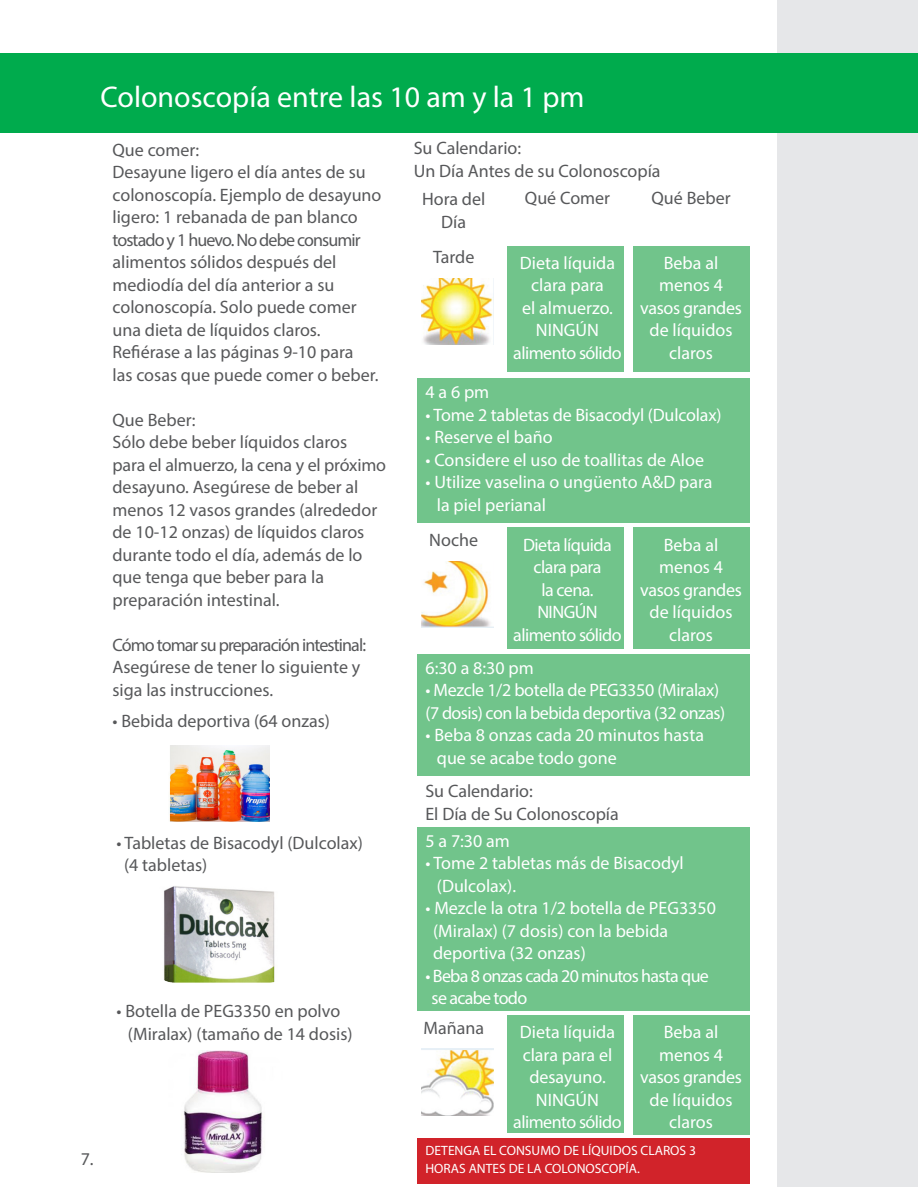
<style>
.page{position:relative;width:918px;height:1188px;background:#fff}
.page>*{position:absolute;margin:0;border:0;box-sizing:border-box;transform-origin:0 0}
.t1{font:30px "Myriad Pro";color:#fff}
.t2{font:18px/22.5px "Myriad Pro";color:#57585a}
.t3{font:18px/22.5px "Myriad Pro";color:#fff;text-align:center}
.t4{font:18px/22.5px "Myriad Pro";letter-spacing:-.03em;color:#fff;text-align:center}
.t5{font:18px/22.5px "Myriad Pro";letter-spacing:-.04em;color:#fff}
.t6{font:18px "Myriad Pro";letter-spacing:-.02em;color:#fff}
.t7{font:18px "Myriad Pro";letter-spacing:-.05em;color:#57585a}
.t8{font:13.5px/18px "Myriad Pro";color:#fff}
</style>
<div class="page">
<div style="left:777px;top:0;width:141px;height:1186px;background:#e6e7e9"></div>
<div style="left:418px;top:378px;width:332px;height:144px;background:#71c48b"></div>
<div style="left:634px;top:246px;width:116px;height:125px;background:#71c48b"></div>
<div style="left:508px;top:246px;width:116px;height:125px;background:#71c48b"></div>
<div style="left:0;top:53px;width:918px;height:79px;background:#00ab4d"></div>
<img style="left:422px;top:278px;width:72px;height:66px">
<img style="left:164px;top:886px;width:111px;height:97px">
<img style="left:183px;top:1050px;width:79px;height:122px">
<div style="left:418px;top:654px;width:332px;height:122px;background:#71c48b"></div>
<div style="left:634px;top:527px;width:116px;height:122px;background:#71c48b"></div>
<div style="left:508px;top:527px;width:116px;height:122px;background:#71c48b"></div>
<img style="left:422px;top:561px;width:72px;height:66px">
<div style="left:418px;top:827px;width:332px;height:183px;background:#71c48b"></div>
<div style="left:634px;top:1015px;width:116px;height:119px;background:#71c48b"></div>
<div style="left:508px;top:1015px;width:116px;height:117px;background:#71c48b"></div>
<img style="left:422px;top:1049px;width:72px;height:66px">
<div style="left:418px;top:1138px;width:332px;height:46px;background:#d1232a"></div>
<img style="left:169px;top:745px;width:101px;height:77px">
<hr style="left:917px;top:52px;width:1px;height:79px;background:#00ab4d">
<p class="t2" style="left:81px;top:1148px;width:14px">7.</p>
<p class="t1" style="left:100px;top:78px;width:486px">Colonoscopía entre las 10 am y la 1 pm</p>
<p class="t2" style="left:112px;top:138px;width:88px">Que comer:</p>
<p class="t2" style="left:112px;top:160px;width:271px">Desayune ligero el día antes de su colonoscopía. Ejemplo de desayuno ligero: 1 rebanada de pan blanco tostado y 1 huevo. No debe consumir alimentos sólidos después del</p>
<p class="t2" style="left:112px;top:273px;width:223px">mediodía del día anterior a su</p>
<p class="t2" style="left:112px;top:295px;width:246px">colonoscopía. Solo puede comer una dieta de líquidos claros.</p>
<p class="t2" style="left:112px;top:340px;width:243px">Refiérase a las páginas 9-10 para</p>
<p class="t2" style="left:112px;top:363px;width:267px">las cosas que puede comer o beber.</p>
<p class="t2" style="left:112px;top:408px;width:85px">Que Beber:</p>
<p class="t2" style="left:112px;top:430px;width:236px">Sólo debe beber líquidos claros</p>
<p class="t2" style="left:112px;top:453px;width:275px">para el almuerzo, la cena y el próximo desayuno. Asegúrese de beber al menos 12 vasos grandes (alrededor de 10-12 onzas) de líquidos claros durante todo el día, además de lo que tenga que beber para la</p>
<p class="t2" style="left:112px;top:588px;width:169px">preparación intestinal.</p>
<p class="t7" style="left:112px;top:633px;width:255px">Cómo tomar su preparación intestinal:</p>
<p class="t2" style="left:112px;top:655px;width:249px">Asegúrese de tener lo siguiente y siga las instrucciones.</p>
<p class="t2" style="left:112px;top:709px;width:219px">• Bebida deportiva (64 onzas)</p>
<p class="t2" style="left:414px;top:136px;width:109px">Su Calendario:</p>
<p class="t2" style="left:414px;top:159px;width:248px">Un Día Antes de su Colonoscopía</p>
<p class="t2" style="left:422px;top:188px;width:65px;text-align:center">Hora del<br>Día</p>
<p class="t2" style="left:525px;top:186px;width:87px">Qué Comer</p>
<p class="t2" style="left:651px;top:186px;width:81px">Qué Beber</p>
<p class="t2" style="left:433px;top:245px;width:43px">Tarde</p>
<p class="t3" style="left:520px;top:251px;width:97px">Dieta líquida clara para<br>el almuerzo.<br>NINGÚN</p>
<p class="t4" style="left:513px;top:341px;width:110px">alimento sólido</p>
<p class="t3" style="left:664px;top:251px;width:56px">Beba al</p>
<p class="t3" style="left:659px;top:274px;width:66px">menos 4</p>
<p class="t3" style="left:640px;top:296px;width:103px">vasos grandes de líquidos claros</p>
<p class="t3" style="left:425px;top:381px;width:65px">4 a 6 pm</p>
<p class="t3" style="left:425px;top:403px;width:298px">• Tome 2 tabletas de Bisacodyl (Dulcolax)</p>
<p class="t3" style="left:425px;top:426px;width:129px">• Reserve el baño</p>
<p class="t3" style="left:425px;top:448px;width:280px">• Considere el uso de toallitas de Aloe</p>
<p class="t3" style="left:425px;top:471px;width:289px">• Utilize vaselina o ungüento A&amp;D para</p>
<p class="t3" style="left:437px;top:493px;width:111px">la piel perianal</p>
<p class="t2" style="left:429px;top:529px;width:50px">Noche</p>
<p class="t4" style="left:523px;top:533px;width:90px">Dieta líquida clara para<br>la cena.<br>NINGÚN</p>
<p class="t4" style="left:513px;top:623px;width:110px">alimento sólido</p>
<p class="t3" style="left:664px;top:533px;width:56px">Beba al</p>
<p class="t3" style="left:659px;top:556px;width:66px">menos 4</p>
<p class="t3" style="left:640px;top:578px;width:103px">vasos grandes de líquidos claros</p>
<p class="t3" style="left:425px;top:656px;width:110px">6:30 a 8:30 pm</p>
<p class="t6" style="left:425px;top:679px;width:295px">• Mezcle 1/2 botella de PEG3350 (Miralax)</p>
<p class="t4" style="left:425px;top:701px;width:301px">(7 dosis) con la bebida deportiva (32 onzas)</p>
<p class="t3" style="left:437px;top:724px;width:269px;text-align:left;text-indent:-11px">• Beba 8 onzas cada 20 minutos hasta que se acabe todo gone</p>
<p class="t2" style="left:425px;top:780px;width:109px">Su Calendario:</p>
<p class="t2" style="left:425px;top:802px;width:195px">El Día de Su Colonoscopía</p>
<p class="t3" style="left:425px;top:829px;width:86px">5 a 7:30 am</p>
<p class="t3" style="left:437px;top:852px;width:248px;text-align:left;text-indent:-11px">• Tome 2 tabletas más de Bisacodyl (Dulcolax).</p>
<p class="t3" style="left:433px;top:897px;width:284px;text-align:left;text-indent:-8px">• Mezcle la otra 1/2 botella de PEG3350 (Miralax) (7 dosis) con la bebida</p>
<p class="t3" style="left:433px;top:942px;width:154px">deportiva (32 onzas)</p>
<p class="t5" style="left:432px;top:964px;width:279px;text-indent:-6px">• Beba 8 onzas cada 20 minutos hasta que se acabe todo</p>
<p class="t2" style="left:423px;top:1016px;width:62px">Mañana</p>
<p class="t3" style="left:520px;top:1021px;width:97px">Dieta líquida clara para el desayuno.<br>NINGÚN</p>
<p class="t4" style="left:513px;top:1111px;width:110px">alimento sólido</p>
<p class="t2" style="left:116px;top:831px;width:248px">• Tabletas de Bisacodyl (Dulcolax)</p>
<p class="t2" style="left:124px;top:854px;width:85px">(4 tabletas)</p>
<p class="t2" style="left:116px;top:1000px;width:225px">• Botella de PEG3350 en polvo</p>
<p class="t2" style="left:128px;top:1022px;width:226px">(Miralax) (tamaño de 14 dosis)</p>
<p class="t3" style="left:664px;top:1021px;width:56px">Beba al</p>
<p class="t3" style="left:659px;top:1043px;width:66px">menos 4</p>
<p class="t3" style="left:640px;top:1066px;width:103px">vasos grandes de líquidos claros</p>
<p class="t8" style="left:425px;top:1141px;width:272px">DETENGA EL CONSUMO DE LÍQUIDOS CLAROS 3<br>HORAS ANTES DE LA COLONOSCOPÍA.</p>
</div>
